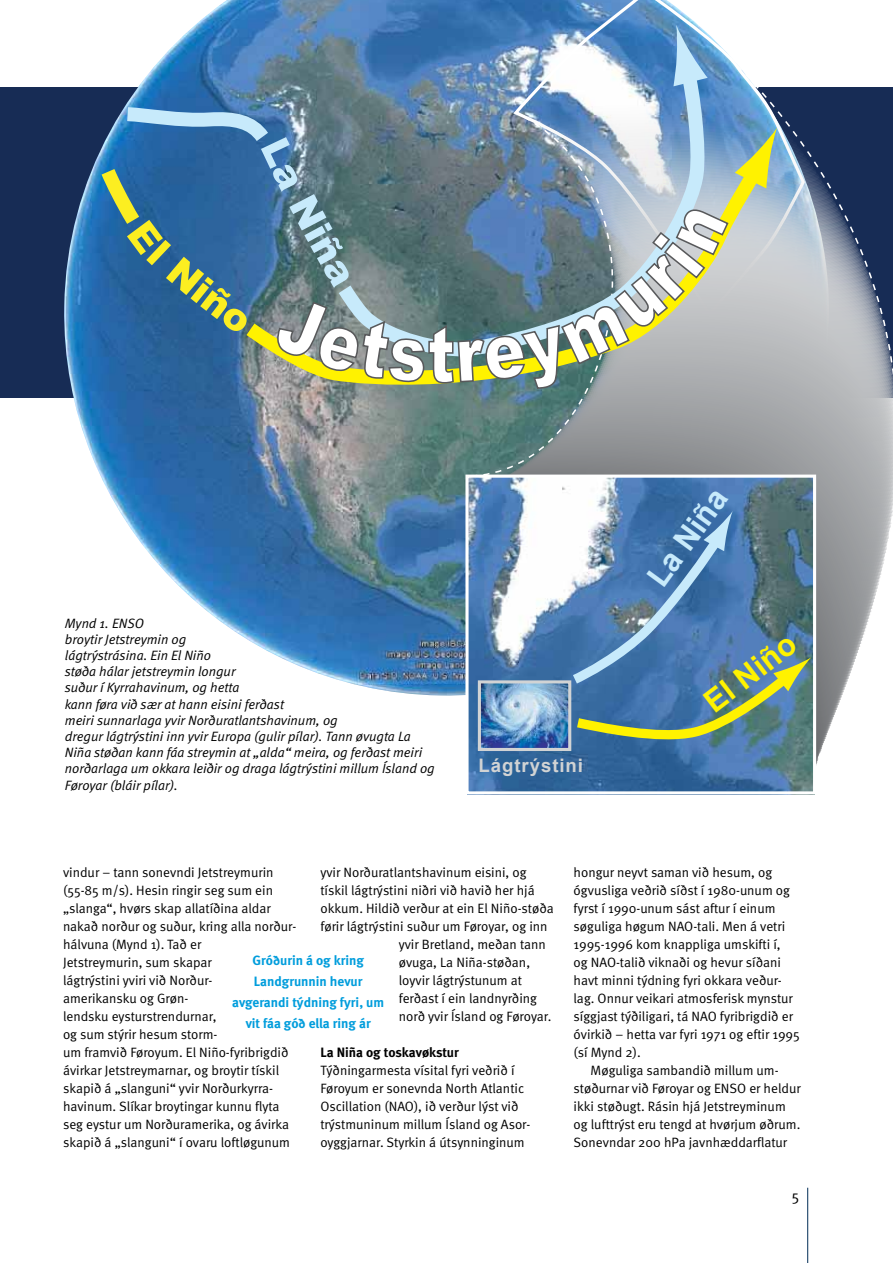
<style>
.page{position:relative;width:893px;height:1263px;background:#fff}
.page>*{position:absolute;margin:0;border:0;box-sizing:border-box;transform-origin:0 0}
.t1{font:900 77.55px "Arial";color:#fff;scale:.8 1}
.t2{font:700 31.05px "Arial";color:#c7eafb}
.t3{font:700 31.05px "Arial";color:#fff200}
.t4{font:700 18.6px "Arial";letter-spacing:.05em;color:#d1d3d4}
.t5{font:15px "Meta Normal";color:#000}
.t6{font:13.5px/18px "Meta Normal";color:#000}
.t7{font:italic 13.5px/16.2px "Meta Normal";color:#000}
.t8{font:700 13.5px/21px "Meta";color:#009ddc;text-align:center}
.t9{font:700 13.5px "Meta";color:#000}
</style>
<div class="page">
<hr style="left:807px;top:1188px;width:1px;height:75px;background:#002d56">
<div style="left:0;top:87px;width:893px;height:311px;background:#172c55"></div>
<img style="left:64px;top:0;width:449px;height:451px">
<svg style="left:513px;top:0;width:222px;height:100px"></svg>
<svg style="left:728px;top:57px;width:7px;height:6px"></svg>
<svg style="left:735px;top:66px;width:90px;height:696px"></svg>
<img style="left:469px;top:740px;width:343px;height:50px">
<img style="left:482px;top:740px;width:85px;height:7px">
<div style="left:478px;top:680px;width:93px;height:71px;border:3px solid #d1d3d4"></div>
<svg style="left:325px;top:54px;width:391px;height:46px;background:#83a2c2"></svg>
<svg style="left:673px;top:25px;width:35px;height:61px;background:#8fbcde"></svg>
<img style="left:90px;top:100px;width:803px;height:640px">
<h1 class="t1" style="left:427px;top:298px;width:37px">t</h1>
<p class="t7" style="left:65px;top:615px;width:371px">Mynd 1. ENSO<br>broytir Jetstreymin og<br>lágtrýstrásina. Ein El Niño<br>støða hálar jetstreymin longur<br>suður í Kyrrahavinum, og hetta<br>kann føra við sær at hann eisini ferðast<br>meiri sunnarlaga yvir Norðuratlantshavinum, og<br>dregur lágtrýstini inn yvir Europa (gulir pílar). Tann øvugta La Niña støðan kann fáa streymin at „alda“ meira, og ferðast meiri norðarlaga um okkara leiðir og draga lágtrýstini millum Ísland og Føroyar (bláir pílar).</p>
<h3 class="t4" style="left:479px;top:753px;width:106px">Lágtrýstini</h3>
<h2 class="t2" style="left:638px;top:570px;width:114px;rotate:-54deg">La Niña</h2>
<h2 class="t3" style="left:695px;top:688px;width:108px;rotate:-37deg">El Niño</h2>
<p class="t6" style="left:320px;top:863px;width:208px">yvir Norðuratlantshavinum eisini, og</p>
<p class="t6" style="left:320px;top:881px;width:216px">tískil lágtrýstini niðri við havið her hjá</p>
<p class="t6" style="left:320px;top:899px;width:235px">okkum. Hildið verður at ein El Niño-støða</p>
<p class="t6" style="left:320px;top:917px;width:229px">førir lágtrýstini suður um Føroyar, og inn</p>
<p class="t6" style="left:399px;top:935px;width:149px">yvir Bretland, meðan tann</p>
<p class="t6" style="left:399px;top:953px;width:133px">øvuga, La Niña-støðan,</p>
<p class="t6" style="left:399px;top:971px;width:125px">loyvir lágtrýstunum at</p>
<p class="t6" style="left:399px;top:989px;width:140px">ferðast í ein landnyrðing</p>
<p class="t6" style="left:399px;top:1007px;width:154px">norð yvir Ísland og Føroyar.</p>
<p class="t9" style="left:320px;top:1044px;width:140px">La Niña og toskavøkstur</p>
<p class="t6" style="left:320px;top:1061px;width:211px">Týðningarmesta vísital fyri veðrið í Føroyum er sonevnda North Atlantic Oscillation (NAO), ið verður lýst við trýstmuninum millum Ísland og Asor&shy;oyggjarnar. Styrkin á útsynninginum</p>
<p class="t6" style="left:63px;top:863px;width:235px">vindur – tann sonevndi Jetstreymurin (55-85 m/s). Hesin ringir seg sum ein „slanga“, hvørs skap allatíðina aldar nakað norður og suður, kring alla norður&shy;hálvuna (Mynd 1). Tað er<br>Jetstreymurin, sum skapar<br>lágtrýstini yviri við Norður-<br>amerikansku og Grøn-<br>lendsku eysturstrendurnar,<br>og sum stýrir hesum storm-<br>um framvið Føroyum. El Niño-fyribrigdið ávirkar Jetstreymarnar, og broytir tískil skapið á „slanguni“ yvir Norðurkyrra&shy;havinum. Slíkar broytingar kunnu flyta seg eystur um Norðuramerika, og ávirka skapið á „slanguni“ í ovaru loftløgunum</p>
<p class="t8" style="left:232px;top:950px;width:153px">Gróðurin á og kring<br>Landgrunnin hevur avgerandi týdning fyri, um vit fáa góð ella ring ár</p>
<p class="t6" style="left:574px;top:863px;width:200px">hongur neyvt saman við hesum, og</p>
<p class="t6" style="left:574px;top:881px;width:218px">ógvusliga veðrið síðst í 1980--unum og</p>
<p class="t6" style="left:574px;top:899px;width:203px">fyrst í 1990-- unum sást aftur í einum</p>
<p class="t6" style="left:574px;top:917px;width:213px">søguliga høgum NAO-tali. Men á vetri</p>
<p class="t6" style="left:574px;top:935px;width:209px">1995-1996 kom knappliga umskifti í,</p>
<p class="t6" style="left:574px;top:953px;width:209px">og NAO-talið viknaði og hevur síðani</p>
<p class="t6" style="left:574px;top:971px;width:210px">havt minni týdning fyri okkara veður-</p>
<p class="t6" style="left:574px;top:989px;width:221px">lag. Onnur veikari atmosferisk mynstur</p>
<p class="t6" style="left:574px;top:1007px;width:221px">síggjast týðiligari, tá NAO fyribrigdið er</p>
<p class="t6" style="left:574px;top:1025px;width:228px">óvirkið – hetta var fyri 1971 og eftir 1995</p>
<p class="t6" style="left:574px;top:1043px;width:69px">(sí Mynd 2).</p>
<p class="t6" style="left:591px;top:1061px;width:190px">Møguliga sambandið millum um-</p>
<p class="t6" style="left:574px;top:1079px;width:229px">støðurnar við Føroyar og ENSO er heldur</p>
<p class="t6" style="left:574px;top:1097px;width:214px">ikki støðugt. Rásin hjá Jetstreyminum</p>
<p class="t6" style="left:574px;top:1115px;width:228px">og lufttrýst eru tengd at hvørjum øðrum.</p>
<p class="t6" style="left:574px;top:1133px;width:215px">Sonevndar 200 hPa javnhæddarflatur</p>
<p class="t5" style="left:792px;top:1187px;width:9px">5</p>
</div>
